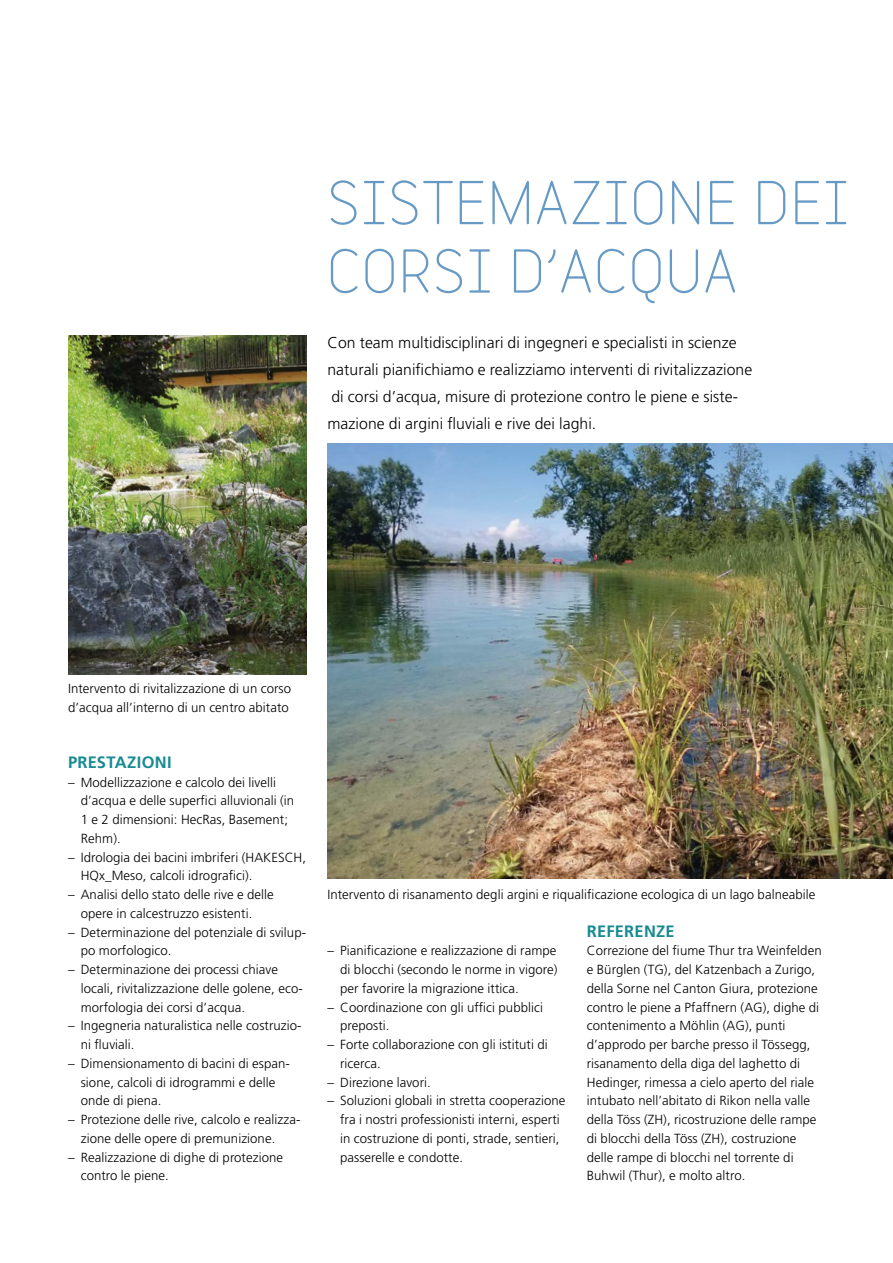
<style>
.page{position:relative;width:893px;height:1263px;background:#fff}
.page>*{position:absolute;margin:0;border:0;box-sizing:border-box;transform-origin:0 0}
.t1{font:57px/68.4px "Variable";letter-spacing:.03em;color:#669ac5}
.t2{font:700 16.5px "Frutiger LT Std";letter-spacing:.015em;color:#178b91}
.Grundtext{font:300 15.75px/27px "Frutiger LT Std";letter-spacing:.005em;color:#000}
.Grundtext-2{font:300 13.2px/18.8px "Frutiger LT Std";letter-spacing:.005em;color:#000}
</style>
<div class="page">
<img style="left:327px;top:444px;width:566px;height:434px">
<img style="left:68px;top:336px;width:238px;height:338px">
<p class="t1" style="left:327px;top:168px;width:523px">SISTEMAZIONE DEI<br>CORSI D’ACQUA</p>
<p class="Grundtext" style="left:327px;top:329px;width:426px">Con team multidisciplinari di ingegneri e specialisti in scienze naturali pianifichiamo e realizziamo interventi di rivitalizzazione di corsi d’acqua, misure di protezione contro le piene e siste&shy;mazione di argini fluviali e rive dei laghi.</p>
<p class="Grundtext-2" style="left:68px;top:679px;width:225px">Intervento di rivitalizzazione di un corso d’acqua all’interno di un centro abitato</p>
<p class="t2" style="left:68px;top:752px;width:105px">PRESTAZIONI</p>
<p class="Grundtext-2" style="left:81px;top:773px;width:215px;text-indent:-13px">– Modellizzazione e calcolo dei livelli d’acqua e delle superfici alluvionali (in<br>1 e 2 dimensioni: HecRas, Basement;<br>Rehm).</p>
<p class="Grundtext-2" style="left:81px;top:848px;width:227px;text-indent:-13px">– Idrologia dei bacini imbriferi (HAKESCH,<br>HQx_Meso, calcoli idrografici).</p>
<p class="Grundtext-2" style="left:81px;top:885px;width:195px;text-indent:-13px">– Analisi dello stato delle rive e delle opere in calcestruzzo esistenti.</p>
<p class="Grundtext-2" style="left:81px;top:923px;width:227px;text-indent:-13px">– Determinazione del potenziale di svilup&shy;po morfologico.</p>
<p class="Grundtext-2" style="left:81px;top:960px;width:224px;text-indent:-13px">– Determinazione dei processi chiave locali, rivitalizzazione delle golene, eco&shy;morfologia dei corsi d’acqua.</p>
<p class="Grundtext-2" style="left:81px;top:1016px;width:222px;text-indent:-13px">– Ingegneria naturalistica nelle costruzio&shy;ni fluviali.</p>
<p class="Grundtext-2" style="left:81px;top:1054px;width:211px;text-indent:-13px">– Dimensionamento di bacini di espan&shy;sione, calcoli di idrogrammi e delle onde di piena.</p>
<p class="Grundtext-2" style="left:81px;top:1110px;width:221px;text-indent:-13px">– Protezione delle rive, calcolo e realizza&shy;zione delle opere di premunizione.</p>
<p class="Grundtext-2" style="left:81px;top:1148px;width:204px;text-indent:-13px">– Realizzazione di dighe di protezione contro le piene.</p>
<p class="Grundtext-2" style="left:327px;top:885px;width:489px">Intervento di risanamento degli argini e riqualificazione ecologica di un lago balneabile</p>
<p class="Grundtext-2" style="left:340px;top:941px;width:219px;text-align:justify;text-indent:-13px">– Pianificazione e realizzazione di rampe di blocchi (secondo le norme in vigore) per favorire la migrazione ittica.</p>
<p class="Grundtext-2" style="left:340px;top:998px;width:204px;text-indent:-13px">– Coordinazione con gli uffici pubblici preposti.</p>
<p class="Grundtext-2" style="left:340px;top:1035px;width:209px;text-indent:-13px">– Forte collaborazione con gli istituti di ricerca.</p>
<p class="Grundtext-2" style="left:327px;top:1073px;width:105px">– Direzione lavori.</p>
<p class="Grundtext-2" style="left:340px;top:1091px;width:227px;text-indent:-13px">– Soluzioni globali in stretta cooperazione fra i nostri professionisti interni, esperti in costruzione di ponti, strade, sentieri, passerelle e condotte.</p>
<p class="t2" style="left:587px;top:921px;width:89px">REFERENZE</p>
<p class="Grundtext-2" style="left:587px;top:941px;width:236px">Correzione del fiume Thur tra Weinfelden e Bürglen (TG), del Katzenbach a Zurigo, della Sorne nel Canton Giura, protezione contro le piene a Pfaffnern (AG), dighe di contenimento a Möhlin (AG), punti d’approdo per barche presso il Tössegg, risanamento della diga del laghetto di Hedinger, rimessa a cielo aperto del riale intubato nell’abitato di Rikon nella valle della Töss (ZH), ricostruzione delle rampe di blocchi della Töss (ZH), costruzione delle rampe di blocchi nel torrente di Buhwil (Thur), e molto altro.</p>
</div>
